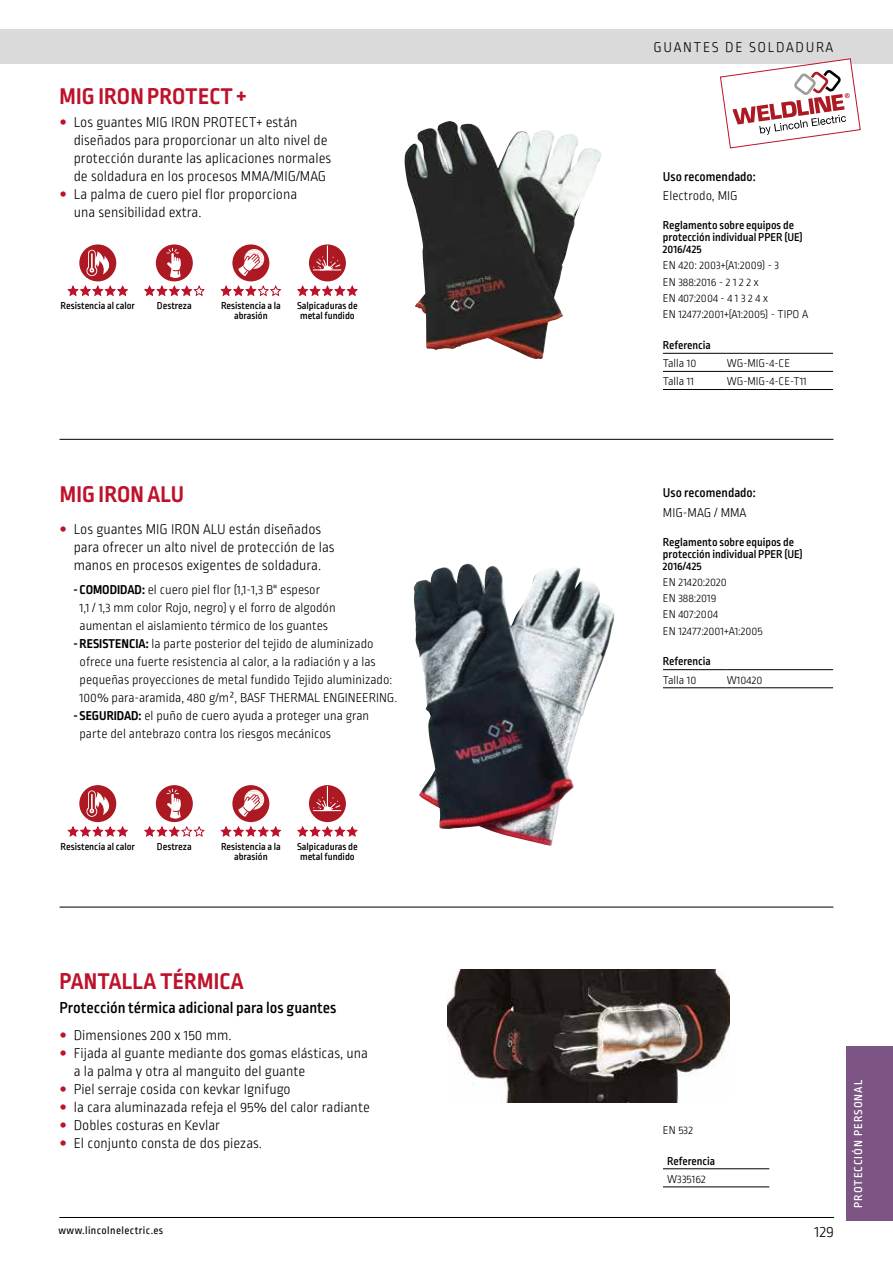
<style>
.page{position:relative;width:893px;height:1263px;background:#fff}
.page>*{position:absolute;margin:0;border:0;box-sizing:border-box;transform-origin:0 0}
.t1{font:700 24px "Ropa Sans Pro";letter-spacing:.01em;color:#bd122a}
.t2{font:500 16.5px "Ropa Sans Pro";color:#000}
.t3{font:300 16.5px "Ropa Sans Pro";color:#000}
.t4{font:300 15px/18px "Ropa Sans Pro";color:#000}
.t5{font:300 15px "Ropa Sans Pro";letter-spacing:.11em;color:#000}
.t6{font:300 13.5px/18px "Ropa Sans Pro";color:#000}
.t7{font:500 13.5px "Ropa Sans Pro";color:#000}
.t8{font:300 12px/16.2px "Ropa Sans Pro";color:#000}
.t9{font:500 12px/12px "Ropa Sans Pro";color:#000}
.t10{font:500 12px "Ropa Sans Pro";letter-spacing:.085em;color:#fff}
.t11{font:11.25px "Ropa Sans Pro";letter-spacing:.035em;color:#000}
.t12{font:500 10.5px/10.5px "Ropa Sans Pro";color:#000;text-align:center}
.s1{font-weight:700}
</style>
<div class="page">
<div style="left:0;top:30px;width:893px;height:34px;background:#dadada"></div>
<hr style="left:663px;top:353px;width:64px;height:1px;background:#000">
<hr style="left:727px;top:353px;width:106px;height:1px;background:#000">
<hr style="left:663px;top:371px;width:64px;height:1px;background:#000">
<hr style="left:727px;top:371px;width:106px;height:1px;background:#000">
<hr style="left:663px;top:389px;width:64px;height:1px;background:#000">
<hr style="left:727px;top:389px;width:106px;height:1px;background:#000">
<hr style="left:60px;top:439px;width:773px;height:1px;background:#000">
<hr style="left:60px;top:907px;width:773px;height:1px;background:#000">
<img style="left:405px;top:121px;width:196px;height:238px">
<svg style="left:720px;top:58px;width:141px;height:91px"></svg>
<svg style="left:67px;top:285px;width:62px;height:12px"></svg>
<div style="left:79px;top:244px;width:37px;height:37px;background:#ad1923;border-radius:50%"></div>
<svg style="left:86px;top:250px;width:29px;height:26px"></svg>
<svg style="left:144px;top:285px;width:61px;height:12px"></svg>
<div style="left:156px;top:244px;width:37px;height:37px;background:#ad1923;border-radius:50%"></div>
<svg style="left:166px;top:248px;width:15px;height:30px"></svg>
<svg style="left:220px;top:285px;width:62px;height:12px"></svg>
<div style="left:232px;top:244px;width:37px;height:37px;background:#ad1923;border-radius:50%"></div>
<svg style="left:244px;top:249px;width:20px;height:20px"></svg>
<svg style="left:238px;top:253px;width:22px;height:24px"></svg>
<svg style="left:297px;top:285px;width:61px;height:12px"></svg>
<div style="left:309px;top:244px;width:37px;height:37px;background:#ad1923;border-radius:50%"></div>
<svg style="left:313px;top:245px;width:28px;height:25px"></svg>
<svg style="left:67px;top:826px;width:62px;height:11px"></svg>
<div style="left:79px;top:785px;width:37px;height:37px;background:#ad1923;border-radius:50%"></div>
<svg style="left:86px;top:790px;width:29px;height:27px"></svg>
<svg style="left:144px;top:826px;width:61px;height:11px"></svg>
<div style="left:156px;top:785px;width:37px;height:37px;background:#ad1923;border-radius:50%"></div>
<svg style="left:166px;top:789px;width:15px;height:30px"></svg>
<svg style="left:220px;top:826px;width:62px;height:11px"></svg>
<div style="left:232px;top:785px;width:37px;height:37px;background:#ad1923;border-radius:50%"></div>
<svg style="left:244px;top:790px;width:20px;height:19px"></svg>
<svg style="left:238px;top:794px;width:22px;height:23px"></svg>
<svg style="left:297px;top:826px;width:61px;height:11px"></svg>
<div style="left:309px;top:785px;width:37px;height:37px;background:#ad1923;border-radius:50%"></div>
<svg style="left:313px;top:786px;width:28px;height:25px"></svg>
<img style="left:414px;top:564px;width:201px;height:282px">
<hr style="left:663px;top:669px;width:64px;height:1px;background:#000">
<hr style="left:727px;top:669px;width:106px;height:1px;background:#000">
<hr style="left:663px;top:687px;width:64px;height:1px;background:#000">
<hr style="left:727px;top:687px;width:106px;height:1px;background:#000">
<img style="left:448px;top:970px;width:281px;height:132px">
<hr style="left:663px;top:1168px;width:106px;height:1px;background:#000">
<hr style="left:663px;top:1186px;width:106px;height:1px;background:#000">
<hr style="left:59px;top:1217px;width:775px;height:1px;background:#000">
<div style="left:846px;top:1046px;width:47px;height:174px;background:#7c5584"></div>
<h1 class="t1" style="left:60px;top:83px;width:188px">MIG IRON PROTECT +</h1>
<p class="t4" style="left:74px;top:114px;width:259px">Los guantes MIG IRON PROTECT+ están diseñados para proporcionar un alto nivel de protección durante las aplicaciones normales de soldadura en los procesos MMA/MIG/MAG La palma de cuero piel flor proporciona<br>una sensibilidad extra.</p>
<p class="t12" style="left:61px;top:301px;width:76px">Resistencia al calor</p>
<p class="t12" style="left:157px;top:301px;width:36px">Destreza</p>
<p class="t12" style="left:221px;top:301px;width:61px">Resistencia a la abrasión</p>
<p class="t12" style="left:297px;top:301px;width:62px;text-align:left">Salpicaduras de metal fundido</p>
<h1 class="t1" style="left:60px;top:481px;width:126px">MIG IRON ALU</h1>
<p class="t4" style="left:74px;top:521px;width:262px">Los guantes MIG IRON ALU están diseñados para ofrecer un alto nivel de protección de las manos en procesos exigentes de soldadura.</p>
<p class="t6" style="left:80px;top:582px;width:258px;text-indent:-6px"><span class="s1">- COMODIDAD:</span> el cuero piel flor (1,1-1,3 B" espesor<br>1,1 / 1,3 mm color Rojo, negro) y el forro de algodón aumentan el aislamiento térmico de los guantes</p>
<p class="t6" style="left:80px;top:636px;width:319px;text-indent:-6px"><span class="s1">- RESISTENCIA:</span> la parte posterior del tejido de aluminizado ofrece una fuerte resistencia al calor, a la radiación y a las pequeñas proyecciones de metal fundido Tejido aluminizado:<br>100% para-aramida, 480 g/m², BASF THERMAL ENGINEERING.</p>
<p class="t6" style="left:80px;top:708px;width:291px;text-indent:-6px"><span class="s1">- SEGURIDAD:</span> el puño de cuero ayuda a proteger una gran parte del antebrazo contra los riesgos mecánicos</p>
<p class="t12" style="left:61px;top:841px;width:76px">Resistencia al calor</p>
<p class="t12" style="left:157px;top:841px;width:36px">Destreza</p>
<p class="t12" style="left:221px;top:841px;width:61px">Resistencia a la abrasión</p>
<p class="t12" style="left:297px;top:841px;width:62px;text-align:left">Salpicaduras de metal fundido</p>
<p class="t5" style="left:654px;top:39px;width:181px">GUANTES DE SOLDADURA</p>
<p class="t7" style="left:663px;top:169px;width:94px">Uso recomendado:</p>
<p class="t6" style="left:663px;top:188px;width:76px">Electrodo, MIG</p>
<p class="t9" style="left:663px;top:220px;width:141px">Reglamento sobre equipos de protección individual PPER (UE)<br>2016/425</p>
<p class="t8" style="left:663px;top:258px;width:147px">EN 420: 2003+(A1:2009) - 3<br>EN 388:2016 - 2 1 2 2 x<br>EN 407:2004 - 4 1 3 2 4 x<br>EN 12477:2001+(A1:2005) - TIPO A</p>
<p class="t9" style="left:663px;top:340px;width:49px">Referencia</p>
<p class="t8" style="left:663px;top:356px;width:35px">Talla 10</p>
<p class="t8" style="left:727px;top:356px;width:65px">WG-MIG-4-CE</p>
<p class="t8" style="left:663px;top:374px;width:32px">Talla 11</p>
<p class="t8" style="left:727px;top:374px;width:81px">WG-MIG-4-CE-T11</p>
<p class="t7" style="left:663px;top:485px;width:94px">Uso recomendado:</p>
<p class="t6" style="left:663px;top:504px;width:85px">MIG-MAG / MMA</p>
<p class="t9" style="left:663px;top:536px;width:141px">Reglamento sobre equipos de protección individual PPER (UE)<br>2016/425</p>
<p class="t8" style="left:663px;top:575px;width:101px">EN 21420:2020<br>EN 388:2019<br>EN 407:2004<br>EN 12477:2001+A1:2005</p>
<p class="t9" style="left:663px;top:656px;width:49px">Referencia</p>
<p class="t8" style="left:663px;top:672px;width:35px">Talla 10</p>
<p class="t8" style="left:727px;top:672px;width:37px">W10420</p>
<h1 class="t1" style="left:60px;top:967px;width:186px">PANTALLA TÉRMICA</h1>
<p class="t2" style="left:60px;top:999px;width:278px">Protección térmica adicional para los guantes</p>
<p class="t4" style="left:74px;top:1027px;width:298px">Dimensiones 200 x 150 mm.<br>Fijada al guante mediante dos gomas elásticas, una a la palma y otra al manguito del guante<br>Piel serraje cosida con kevkar Ignifugo<br>la cara aluminazada refeja el 95% del calor radiante Dobles costuras en Kevlar<br>El conjunto consta de dos piezas.</p>
<p class="t8" style="left:663px;top:1123px;width:32px">EN 532</p>
<p class="t9" style="left:667px;top:1155px;width:49px">Referencia</p>
<p class="t8" style="left:667px;top:1171px;width:40px">W335162</p>
<p class="t11" style="left:58px;top:1224px;width:106px">www.lincolnelectric.es</p>
<p class="t3" style="left:814px;top:1222px;width:21px">129</p>
<p class="t10" style="left:852px;top:1207px;width:129px;rotate:-90deg">PROTECCIÓN PERSONAL</p>
</div>
